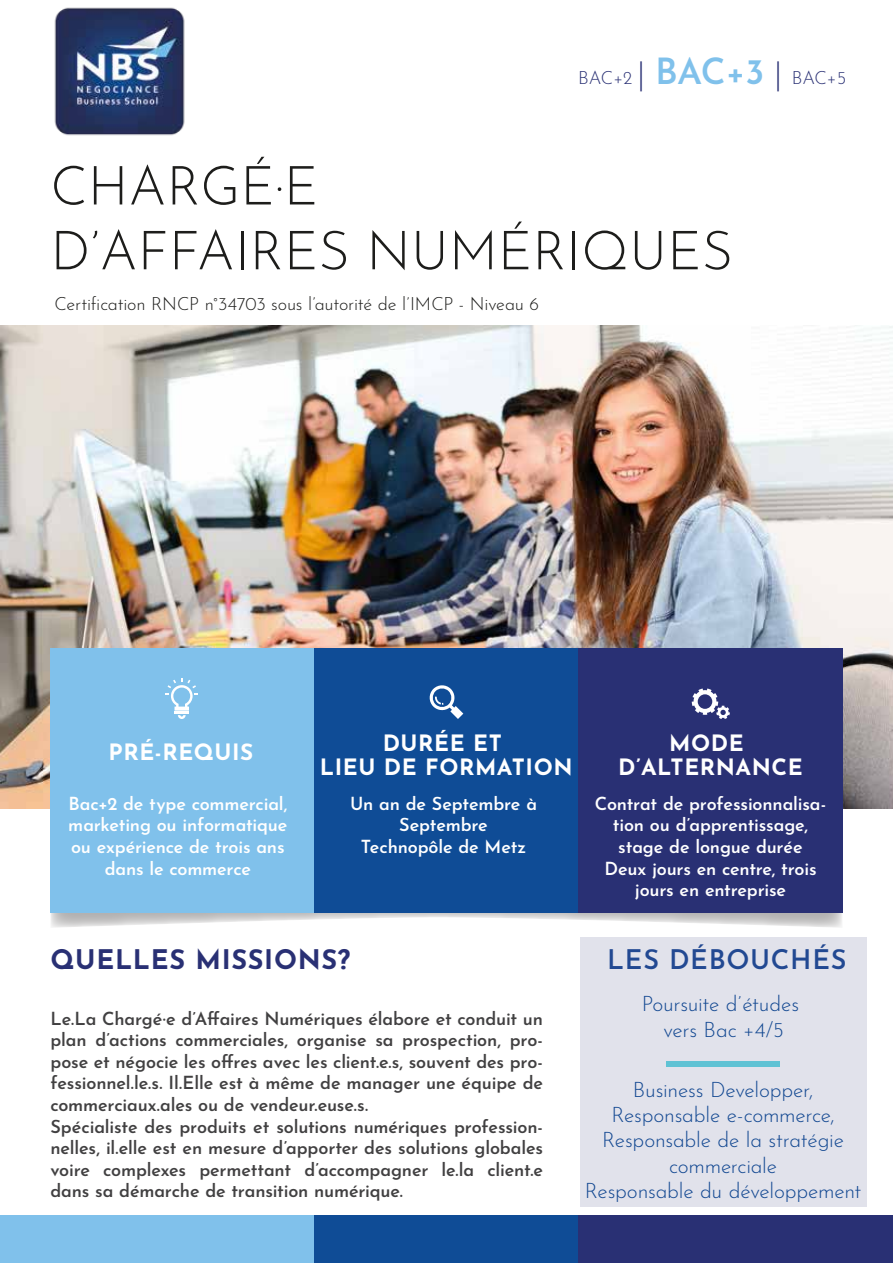
<style>
.page{position:relative;width:893px;height:1263px;background:#fff}
.page>*{position:absolute;margin:0;border:0;box-sizing:border-box;transform-origin:0 0}
.t1{font:300 54px/64.8px "Josefin Sans";color:#1d1d1b}
.t2{font:700 27px "Josefin Sans";letter-spacing:.025em;color:#293074}
.t3{font:600 27px "Josefin Sans";letter-spacing:.025em;color:#214d97}
.t4{font:700 22.5px/24px "Josefin Sans";letter-spacing:.025em;color:#fff;text-align:center}
.t5{font:300 21px/25.2px "Josefin Sans";letter-spacing:-.01em;color:#0f4c96;text-align:center}
.t6{font:600 18px/21.6px "Josefin Sans";letter-spacing:-.01em;color:#414041}
.t7{font:600 18px/21.6px "Josefin Sans";letter-spacing:-.01em;color:#fff;text-align:center}
.t8{font:300 18px "Josefin Sans";letter-spacing:-.01em;color:#1d1d1b}
.t9{font:300 18px "Josefin Sans";letter-spacing:-.015em;color:#293074}
.s1{font-size:31.5px}
.s2{font-weight:600;font-size:36px;color:#80c1eb}
</style>
<div class="page">
<img style="left:0;top:326px;width:893px;height:482px">
<div style="left:580px;top:937px;width:286px;height:269px;background:#e1e2eb"></div>
<svg style="left:50px;top:912px;width:792px;height:15px"></svg>
<div style="left:50px;top:648px;width:264px;height:264px;background:#80c1eb"></div>
<div style="left:314px;top:648px;width:264px;height:264px;background:#0f4c96"></div>
<div style="left:578px;top:648px;width:264px;height:264px;background:#293074"></div>
<div style="left:0;top:1216px;width:314px;height:47px;background:#80c1eb"></div>
<div style="left:314px;top:1216px;width:264px;height:47px;background:#0f4c96"></div>
<div style="left:578px;top:1216px;width:315px;height:47px;background:#293074"></div>
<svg style="left:429px;top:685px;width:34px;height:34px"></svg>
<svg style="left:692px;top:688px;width:38px;height:31px"></svg>
<svg style="left:166px;top:678px;width:32px;height:41px"></svg>
<div style="left:666px;top:1061px;width:114px;height:5px;background:#5fc2d4"></div>
<img style="left:54px;top:7px;width:131px;height:129px">
<p class="t9" style="left:578px;top:64px;width:270px">BAC+2 <span class="s1">|</span> <span class="s2">BAC+3</span> <span class="s1">|</span> BAC+5</p>
<h1 class="t1" style="left:50px;top:148px;width:684px">CHARGÉ·E<br>D’AFFAIRES NUMÉRIQUES</h1>
<p class="t8" style="left:54px;top:290px;width:486px">Certification RNCP n°34703 sous l’autorité de l’IMCP - Niveau 6</p>
<p class="t4" style="left:109px;top:737px;width:146px">PRÉ-REQUIS</p>
<p class="t7" style="left:68px;top:790px;width:221px">Bac+2 de type commercial, marketing ou informatique ou expérience de trois ans dans le commerce</p>
<p class="t4" style="left:320px;top:728px;width:254px">DURÉE ET<br>LIEU DE FORMATION</p>
<p class="t7" style="left:350px;top:790px;width:189px">Un an de Septembre à<br>Septembre<br>Technopôle de Metz</p>
<p class="t4" style="left:618px;top:728px;width:186px">MODE<br>D’ALTERNANCE</p>
<p class="t7" style="left:595px;top:790px;width:233px">Contrat de professionnalisa&shy;tion ou d’apprentissage, stage de longue durée<br>Deux jours en centre, trois jours en entreprise</p>
<h2 class="t2" style="left:50px;top:935px;width:301px">QUELLES MISSIONS?</h2>
<h2 class="t3" style="left:607px;top:936px;width:241px">LES DÉBOUCHÉS</h2>
<p class="t6" style="left:50px;top:1005px;width:494px">Le.La Chargé·e d’Affaires Numériques élabore et conduit un plan d’actions commerciales, organise sa prospection, pro&shy;pose et négocie les offres avec les client.e.s, souvent des pro&shy;fessionnel.le.s. Il.Elle est à même de manager une équipe de commerciaux.ales ou de vendeur.euse.s.<br>Spécialiste des produits et solutions numériques profession&shy;nelles, il.elle est en mesure d’apporter des solutions globales voire complexes permettant d’accompagner le.la client.e dans sa démarche de transition numérique.</p>
<p class="t5" style="left:642px;top:989px;width:159px">Poursuite d’études vers Bac +4/5</p>
<p class="t5" style="left:585px;top:1075px;width:278px">Business Developper,<br>Responsable e-commerce,<br>Responsable de la stratégie commerciale<br>Responsable du développement</p>
</div>
